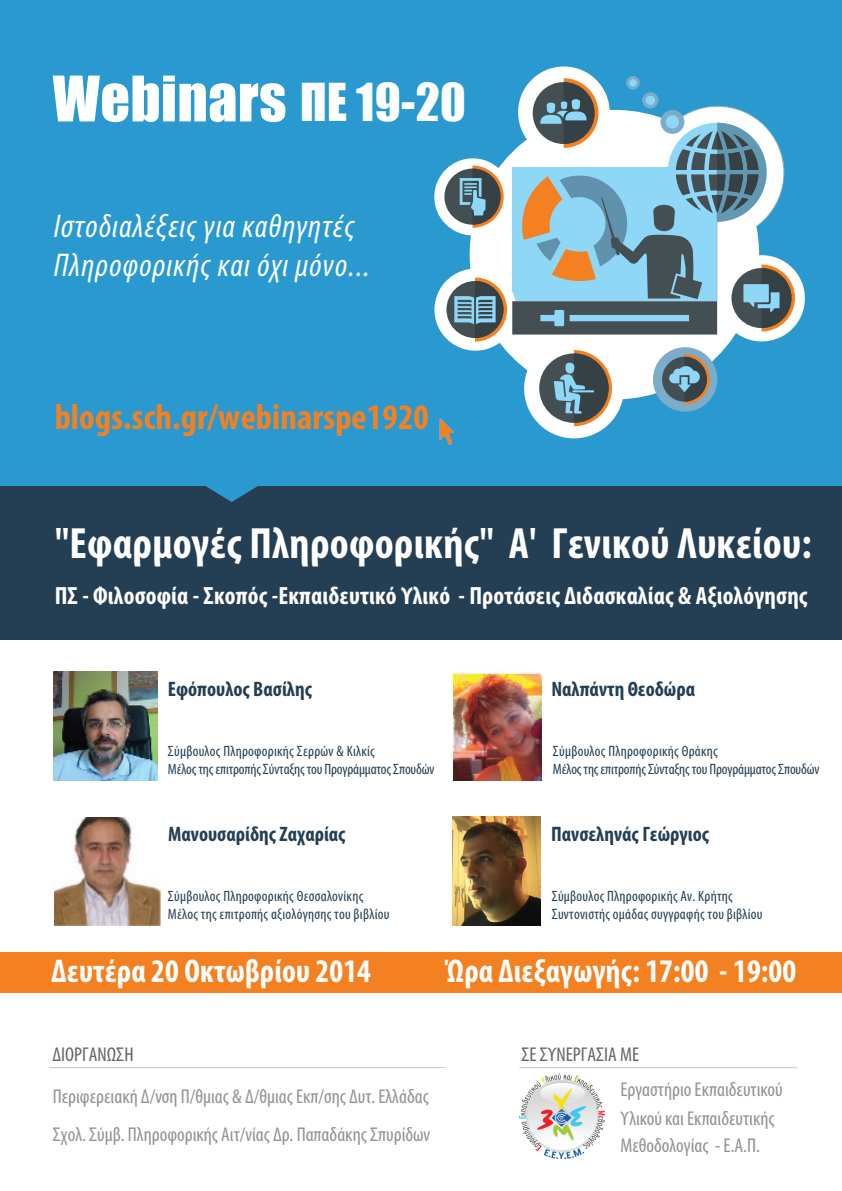
<style>
.page{position:relative;width:842px;height:1191px;background:#fff}
.page>*{position:absolute;margin:0;border:0;box-sizing:border-box;transform-origin:0 0}
.t1{font:58px "Impact";letter-spacing:.01em;color:#fff}
.t2{font:700 condensed 44px "Myriad Pro";letter-spacing:.005em;color:#fff}
.t3{font:700 condensed 36px "Myriad Pro";letter-spacing:.005em;color:#f48121}
.t4{font:italic condensed 33px/39.6px "Myriad Pro";letter-spacing:.035em;color:#fff}
.t5{font:700 condensed 33px "Myriad Pro";letter-spacing:.005em;color:#fff}
.t6{font:700 condensed 25px "Myriad Pro";letter-spacing:.005em;color:#fff}
.t7{font:700 condensed 21px "Myriad Pro";color:#243f53}
.t8{font:condensed 20px/29.5px "Myriad Pro";color:#909295}
.t9{font:condensed 20px "Myriad Pro";color:#626466}
.t10{font:condensed 15px/18px "Myriad Pro";letter-spacing:-.01em;color:#243f53}
.t11{font:condensed 15px/18px "Myriad Pro";letter-spacing:.015em;color:#243f53}
.s1{font-size:48px}
</style>
<div class="page">
<div style="left:0;top:344px;width:842px;height:295px;background:#243f53"></div>
<svg style="left:147px;top:485px;width:169px;height:17px"></svg>
<div style="left:0;top:0;width:842px;height:485px;background:#2a99d0"></div>
<div style="left:434px;top:158px;width:77px;height:77px;background:#fff;border-radius:50%"></div>
<div style="left:518px;top:66px;width:92px;height:92px;background:#fff;border-radius:50%"></div>
<div style="left:470px;top:110px;width:289px;height:289px;background:#fff;border-radius:50%"></div>
<div style="left:524px;top:339px;width:100px;height:99px;background:#fff;border-radius:50%"></div>
<div style="left:434px;top:269px;width:82px;height:82px;background:#fff;border-radius:50%"></div>
<div style="left:653px;top:347px;width:64px;height:65px;background:#7bacc9;border-radius:50%"></div>
<div style="left:719px;top:255px;width:86px;height:86px;background:#fff;border-radius:50%"></div>
<div style="left:662px;top:357px;width:45px;height:44px;background:#434f52;border-radius:50%"></div>
<div style="left:539px;top:353px;width:70px;height:70px;background:#434f52;border-radius:50%"></div>
<svg style="left:554px;top:350px;width:58px;height:76px"></svg>
<div style="left:446px;top:281px;width:57px;height:57px;background:#434f52;border-radius:50%"></div>
<div style="left:444px;top:169px;width:56px;height:56px;background:#434f52;border-radius:50%"></div>
<svg style="left:454px;top:76px;width:341px;height:265px"></svg>
<svg style="left:669px;top:354px;width:41px;height:50px"></svg>
<div style="left:1px;top:952px;width:841px;height:40px;background:#f48121"></div>
<img style="left:519px;top:1073px;width:86px;height:85px">
<hr style="left:49px;top:1067px;width:397px;height:1px;background:#c9c8c8">
<hr style="left:519px;top:1067px;width:278px;height:1px;background:#c9c8c8">
<img style="left:439px;top:418px;width:15px;height:26px">
<img style="left:452px;top:817px;width:88px;height:108px">
<img style="left:54px;top:672px;width:103px;height:108px">
<img style="left:55px;top:817px;width:106px;height:108px">
<img style="left:454px;top:673px;width:88px;height:108px">
<h1 class="t1" style="left:53px;top:54px;width:415px">Webinars <span class="s1">ΠΕ 19-20</span></h1>
<h3 class="t4" style="left:54px;top:205px;width:318px">Ιστοδιαλέξεις για καθηγητές<br>Πληροφορικής και όχι μόνο...</h3>
<h3 class="t3" style="left:55px;top:394px;width:376px">blogs.sch.gr/webinarspe1920</h3>
<h2 class="t2" style="left:55px;top:515px;width:758px">"Εφαρμογές Πληροφορικής" Α' Γενικού Λυκείου:</h2>
<p class="t6" style="left:55px;top:580px;width:755px">ΠΣ - Φιλοσοφία - Σκοπός -Εκπαιδευτικό Υλικό - Προτάσεις Διδασκαλίας &amp; Αξιολόγησης</p>
<p class="t7" style="left:168px;top:675px;width:146px">Εφόπουλος Βασίλης</p>
<p class="t7" style="left:551px;top:675px;width:145px">Ναλπάντη Θεοδώρα</p>
<p class="t10" style="left:168px;top:742px;width:268px">Σύμβουλος Πληροφορικής Σερρών &amp; Κιλκίς<br>Μέλος της επιτροπής Σύνταξης του Προγράμματος Σπουδών</p>
<p class="t10" style="left:553px;top:742px;width:268px">Σύμβουλος Πληροφορικής Θράκης<br>Μέλος της επιτροπής Σύνταξης του Προγράμματος Σπουδών</p>
<p class="t7" style="left:168px;top:820px;width:179px">Μανουσαρίδης Ζαχαρίας</p>
<p class="t7" style="left:551px;top:820px;width:160px">Πανσεληνάς Γεώργιος</p>
<p class="t11" style="left:168px;top:887px;width:223px">Σύμβουλος Πληροφορικής Θεσσαλονίκης<br>Μέλος της επιτροπής αξιολόγησης του βιβλίου</p>
<p class="t11" style="left:552px;top:887px;width:212px">Σύμβουλος Πληροφορικής Αν. Κρήτης<br>Συντονιστής ομάδας συγγραφής του βιβλίου</p>
<h3 class="t5" style="left:52px;top:950px;width:321px">Δευτέρα 20 Οκτωβρίου 2014</h3>
<h3 class="t5" style="left:445px;top:950px;width:352px">Ώρα Διεξαγωγής: 17:00 - 19:00</h3>
<p class="t9" style="left:53px;top:1042px;width:83px">ΔΙΟΡΓΑΝΩΣΗ</p>
<p class="t9" style="left:521px;top:1042px;width:119px">ΣΕ ΣΥΝΕΡΓΑΣΙΑ ΜΕ</p>
<p class="t8" style="left:53px;top:1081px;width:378px">Περιφερειακή Δ/νση Π/θμιας &amp; Δ/θμιας Εκπ/σης Δυτ. Ελλάδας</p>
<p class="t8" style="left:620px;top:1074px;width:164px">Εργαστήριο Εκπαιδευτικού<br>Υλικού και Εκπαιδευτικής</p>
<p class="t8" style="left:620px;top:1130px;width:141px">Μεθοδολογίας - Ε.Α.Π.</p>
<p class="t8" style="left:53px;top:1119px;width:379px">Σχολ. Σύμβ. Πληροφορικής Αιτ/νίας Δρ. Παπαδάκης Σπυρίδων</p>
</div>
